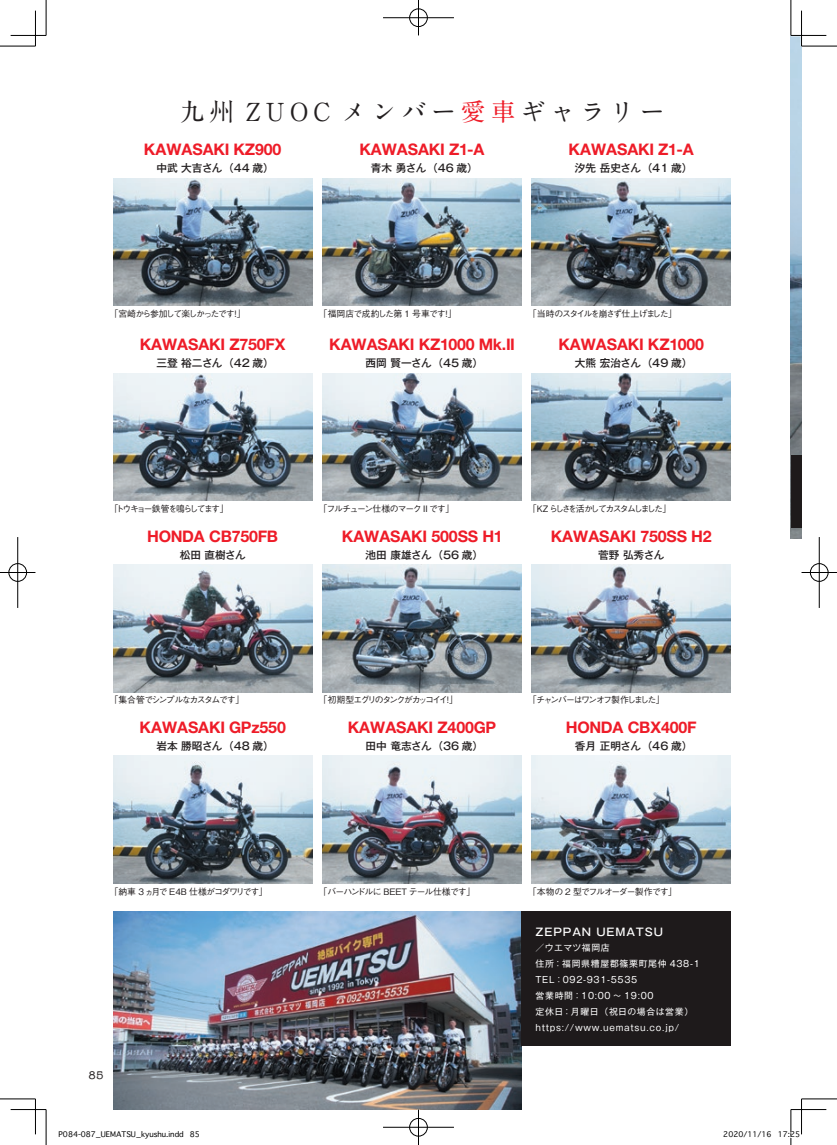
<style>
.page{position:relative;width:837px;height:1145px;background:#fff}
.page>*{position:absolute;margin:0;border:0;box-sizing:border-box;transform-origin:0 0}
.t1{font:700 24.75px "A1 Mincho Std";letter-spacing:.2em;color:#231f20}
.t2{font:700 16px "Helvetica Neue LT Std";letter-spacing:-.01em;color:#ee1c28}
.t3{font:11.25px "American Typewriter Medium A";color:#231f20}
.t4{font:500 10.62px "Gothic MB101 Pro";color:#231f20}
.t5{font:500 10.62px "Gothic MB101 Pro";letter-spacing:.08em;color:#fff}
.t6{font:8.88px/16px "Gothic MB101 Pro";letter-spacing:.08em;color:#fff}
.t7{font:500 8.88px "Gothic BBB Pro";letter-spacing:-.14em;color:#231f20}
.t8{font:500 8.88px "Gothic BBB Pro";letter-spacing:-.185em;color:#231f20}
.t9{font:500 8.88px "Gothic BBB Pro";letter-spacing:-.095em;color:#231f20}
.t10{font:500 8.88px "Gothic BBB Pro";letter-spacing:-.105em;color:#231f20}
.t11{font:500 8.88px "Gothic BBB Pro";letter-spacing:-.165em;color:#231f20}
.t12{font:500 8.88px "Gothic BBB Pro";letter-spacing:-.18em;color:#231f20}
.t13{font:500 8.88px "Gothic BBB Pro";letter-spacing:-.17em;color:#231f20}
.t14{font:500 8.88px "Gothic BBB Pro";letter-spacing:-.075em;color:#231f20}
.t15{font:7.5px "Osaka";color:#000}
.s1{color:#ee1c28}
</style>
<div class="page">
<img style="left:790px;top:36px;width:11px;height:503px">
<img style="left:113px;top:911px;width:408px;height:198px">
<img style="left:113px;top:178px;width:199px;height:128px">
<img style="left:322px;top:178px;width:199px;height:128px">
<img style="left:531px;top:178px;width:199px;height:128px">
<img style="left:113px;top:373px;width:199px;height:127px">
<img style="left:322px;top:373px;width:199px;height:127px">
<img style="left:531px;top:373px;width:199px;height:127px">
<img style="left:113px;top:564px;width:199px;height:128px">
<img style="left:322px;top:564px;width:199px;height:128px">
<img style="left:531px;top:564px;width:199px;height:128px">
<img style="left:531px;top:756px;width:199px;height:127px">
<img style="left:322px;top:756px;width:199px;height:127px">
<img style="left:113px;top:756px;width:199px;height:127px">
<div style="left:790px;top:455px;width:11px;height:73px;background:#1e1a1b"></div>
<div style="left:521px;top:911px;width:209px;height:134px;background:#1e1a1b"></div>
<hr style="left:800px;top:11px;width:2px;height:35px;background:#fff">
<hr style="left:0;top:46px;width:35px;height:1px;background:#000">
<hr style="left:801px;top:46px;width:35px;height:1px;background:#000">
<hr style="left:0;top:1098px;width:35px;height:1px;background:#000">
<hr style="left:801px;top:1098px;width:35px;height:1px;background:#000">
<hr style="left:46px;top:0;width:1px;height:35px;background:#000">
<hr style="left:46px;top:1109px;width:1px;height:35px;background:#000">
<hr style="left:790px;top:0;width:1px;height:35px;background:#000">
<hr style="left:790px;top:1109px;width:1px;height:35px;background:#000">
<hr style="left:11px;top:35px;width:35px;height:1px;background:#000">
<hr style="left:790px;top:35px;width:36px;height:1px;background:#000">
<hr style="left:11px;top:1109px;width:35px;height:1px;background:#000">
<hr style="left:790px;top:1109px;width:36px;height:1px;background:#000">
<hr style="left:35px;top:11px;width:1px;height:35px;background:#000">
<hr style="left:35px;top:1098px;width:1px;height:36px;background:#000">
<hr style="left:801px;top:11px;width:1px;height:35px;background:#000">
<hr style="left:801px;top:1098px;width:1px;height:36px;background:#000">
<div style="left:408px;top:8px;width:20px;height:19px;border:2px solid #fff;border-radius:50%"></div>
<hr style="left:383px;top:17px;width:71px;height:2px;background:#fff">
<hr style="left:417px;top:0;width:2px;height:35px;background:#fff">
<div style="left:409px;top:9px;width:18px;height:18px;border:1px solid #000;border-radius:50%"></div>
<hr style="left:383px;top:18px;width:71px;height:1px;background:#000">
<hr style="left:418px;top:0;width:1px;height:35px;background:#000">
<div style="left:408px;top:1117px;width:20px;height:20px;border:2px solid #fff;border-radius:50%"></div>
<hr style="left:383px;top:1126px;width:71px;height:2px;background:#fff">
<hr style="left:417px;top:1109px;width:2px;height:35px;background:#fff">
<div style="left:409px;top:1118px;width:18px;height:18px;border:1px solid #000;border-radius:50%"></div>
<hr style="left:383px;top:1127px;width:71px;height:1px;background:#000">
<hr style="left:418px;top:1109px;width:1px;height:35px;background:#000">
<div style="left:8px;top:562px;width:19px;height:20px;border:2px solid #fff;border-radius:50%"></div>
<hr style="left:0;top:571px;width:35px;height:2px;background:#fff">
<hr style="left:17px;top:537px;width:2px;height:71px;background:#fff">
<div style="left:9px;top:563px;width:18px;height:18px;border:1px solid #000;border-radius:50%"></div>
<hr style="left:0;top:572px;width:35px;height:1px;background:#000">
<hr style="left:18px;top:537px;width:1px;height:71px;background:#000">
<div style="left:809px;top:562px;width:19px;height:20px;border:2px solid #fff;border-radius:50%"></div>
<hr style="left:801px;top:571px;width:35px;height:2px;background:#fff">
<div style="left:809px;top:563px;width:19px;height:18px;border:1px solid #000;border-radius:50%"></div>
<hr style="left:801px;top:572px;width:35px;height:1px;background:#000">
<hr style="left:818px;top:537px;width:1px;height:71px;background:#000">
<h1 class="t1" style="left:179px;top:92px;width:56px">九州</h1>
<h1 class="t1" style="left:245px;top:92px;width:87px">ZUOC</h1>
<h1 class="t1" style="left:341px;top:92px;width:324px">メンバー<span class="s1">愛車</span>ギャラリー</h1>
<p class="t2" style="left:144px;top:139px;width:139px">KAWASAKI KZ900</p>
<p class="t4" style="left:156px;top:159px;width:119px">中武大吉さん（44 歳(</p>
<p class="t2" style="left:359px;top:139px;width:127px">KAWASAKI Z1-A</p>
<p class="t4" style="left:371px;top:159px;width:108px">青木勇さん（46 歳(</p>
<p class="t2" style="left:568px;top:140px;width:127px">KAWASAKI Z1-A</p>
<p class="t4" style="left:574px;top:159px;width:119px">汐先岳史さん（41 歳(</p>
<p class="t7" style="left:109px;top:306px;width:127px">「宮崎から参加して楽しかったです</p>
<p class="t7" style="left:231px;top:306px;width:16px">！」</p>
<p class="t14" style="left:318px;top:306px;width:129px">「福岡店で成約した第 1 号車です</p>
<p class="t7" style="left:442px;top:306px;width:16px">！」</p>
<p class="t7" style="left:527px;top:306px;width:151px">「当時のスタイルを崩さず仕上げました「</p>
<p class="t2" style="left:140px;top:335px;width:147px">KAWASAKI Z750FX</p>
<p class="t4" style="left:156px;top:354px;width:119px">三登裕二さん（42 歳(</p>
<p class="t2" style="left:329px;top:334px;width:187px">KAWASAKI KZ1000 Mk I I.</p>
<p class="t4" style="left:365px;top:354px;width:119px">西岡賢一さん（45 歳(</p>
<p class="t2" style="left:558px;top:335px;width:147px">KAWASAKI KZ1000</p>
<p class="t4" style="left:574px;top:354px;width:119px">大熊宏治さん（49 歳(</p>
<p class="t7" style="left:109px;top:501px;width:10px">「</p>
<p class="t13" style="left:115px;top:501px;width:115px">トウキョー鉄管を鳴らしてます」</p>
<p class="t7" style="left:318px;top:501px;width:137px">「フルチューン仕様のマーク II です」</p>
<p class="t8" style="left:527px;top:501px;width:145px">「KZ らしさを活かしてカスタムしました「</p>
<p class="t2" style="left:147px;top:526px;width:132px">HONDA CB750FB</p>
<p class="t4" style="left:180px;top:546px;width:68px">松田直樹さん</p>
<p class="t2" style="left:341px;top:526px;width:162px">KAWASAKI 500SS H1</p>
<p class="t4" style="left:365px;top:546px;width:119px">池田康雄さん（56 歳(</p>
<p class="t2" style="left:550px;top:526px;width:162px">KAWASAKI 750SS H2</p>
<p class="t4" style="left:598px;top:546px;width:68px">菅野弘秀さん</p>
<p class="t7" style="left:109px;top:693px;width:136px">「集合管でシンプルなカスタムです」</p>
<p class="t2" style="left:139px;top:717px;width:148px">KAWASAKI GPz550</p>
<p class="t4" style="left:156px;top:737px;width:119px">岩本勝昭さん（48 歳(</p>
<p class="t12" style="left:318px;top:693px;width:131px">「初期型エグリのタンクがカッコイイ</p>
<p class="t7" style="left:443px;top:693px;width:16px">！」</p>
<p class="t11" style="left:527px;top:693px;width:138px">「チャンバーはワンオフ製作しました「</p>
<p class="t2" style="left:347px;top:717px;width:150px">KAWASAKI Z400GP</p>
<p class="t4" style="left:365px;top:737px;width:119px">田中竜志さん（36 歳(</p>
<p class="t2" style="left:565px;top:717px;width:132px">HONDA CBX400F</p>
<p class="t4" style="left:574px;top:737px;width:119px">香月正明さん（46 歳(</p>
<p class="t7" style="left:109px;top:884px;width:160px">「納車 3 ヵ月で E 4B 仕様がコダワリです」</p>
<p class="t9" style="left:318px;top:884px;width:158px">「バーハンドルに BEET テール仕様です」</p>
<p class="t10" style="left:527px;top:884px;width:151px">「本物の 2 型でフルオーダー製作です「</p>
<p class="t5" style="left:596px;top:923px;width:68px">UEMATSU</p>
<p class="t5" style="left:535px;top:923px;width:57px">ZEPPAN</p>
<p class="t6" style="left:535px;top:938px;width:166px">／ウエマツ福岡店<br>住所：福岡県糟屋郡篠栗町尾仲 438-1<br>TEL：092-931-5535<br>営業時間：10:00 〜 19:00<br>定休日：月曜日（祝日の場合は営業( https://www.uematsu.co.jp/</p>
<p class="t3" style="left:89px;top:1068px;width:16px">85</p>
<p class="t15" style="left:59px;top:1129px;width:126px">P084-087_UEMATSU_kyushu.indd</p>
<p class="t15" style="left:190px;top:1129px;width:12px">85</p>
<p class="t15" style="left:723px;top:1129px;width:50px">2020/11/16</p>
<p class="t15" style="left:777px;top:1129px;width:24px">17:25</p>
</div>
